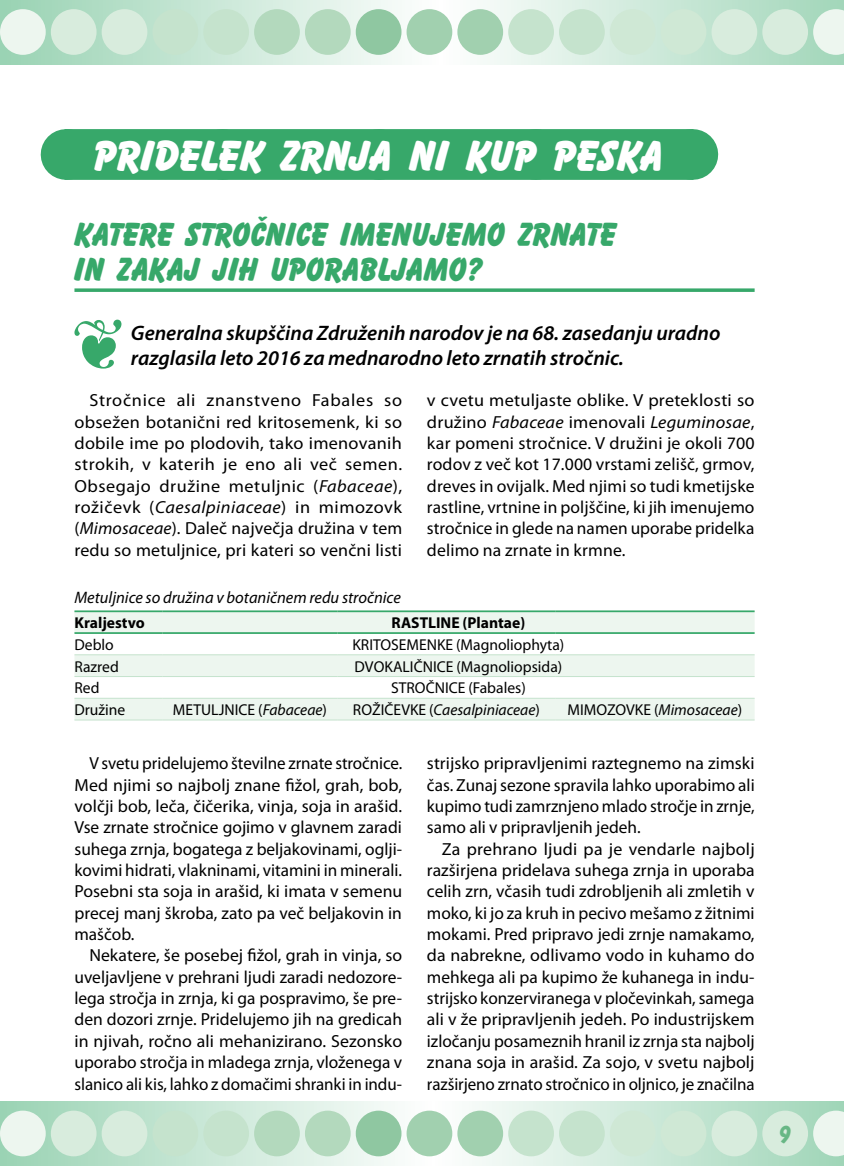
<style>
.page{position:relative;width:844px;height:1166px;background:#fff}
.page>*{position:absolute;margin:0;border:0;box-sizing:border-box;transform-origin:0 0}
.t1{font:700 45.5px "Balloon DEE Extr";letter-spacing:-.005em;color:#fff}
.t2{font:700 35px/35px "Balloon DEE Extr";color:#37a86a}
.t3{font:700 24.5px "Balloon DEE Extr";color:#68b785}
.t4{font:italic 600 21px/24.5px "Myriad Pro";color:#000}
.t5{font:17.5px/21.3px "Myriad Pro";color:#000;text-align:justify}
.t6{font:17.5px/21.3px "Myriad Pro";color:#000;text-align:justify;scale:1.04 1}
.t7{font:italic 16.62px "Myriad Pro";color:#000}
.t8{font:15.75px "Myriad Pro";color:#000}
.t9{font:700 15.75px "Myriad Pro";color:#000}
.t10{font:italic 15.75px "Myriad Pro";color:#000}
.s1{font-style:italic}
.s2{font-style:normal}
</style>
<div class="page">
<div style="left:64px;top:129px;width:629px;height:51px;background:#37a86a"></div>
<svg style="left:74px;top:288px;width:680px;height:4px;background:#4fb27c"></svg>
<svg style="left:74px;top:612px;width:680px;height:107px;fill:#edf6ef"></svg>
<hr style="left:74px;top:654px;width:88px;height:1px;background:#c5e3cd">
<hr style="left:162px;top:654px;width:175px;height:1px;background:#c5e3cd">
<hr style="left:337px;top:654px;width:218px;height:1px;background:#c5e3cd">
<hr style="left:555px;top:654px;width:199px;height:1px;background:#c5e3cd">
<hr style="left:74px;top:676px;width:88px;height:1px;background:#c5e3cd">
<hr style="left:162px;top:676px;width:175px;height:1px;background:#c5e3cd">
<hr style="left:337px;top:676px;width:218px;height:1px;background:#c5e3cd">
<hr style="left:555px;top:676px;width:199px;height:1px;background:#c5e3cd">
<hr style="left:74px;top:698px;width:88px;height:1px;background:#c5e3cd">
<hr style="left:162px;top:698px;width:175px;height:1px;background:#c5e3cd">
<hr style="left:337px;top:698px;width:218px;height:1px;background:#c5e3cd">
<hr style="left:555px;top:698px;width:199px;height:1px;background:#c5e3cd">
<hr style="left:74px;top:719px;width:88px;height:1px;background:#c5e3cd">
<hr style="left:162px;top:719px;width:175px;height:1px;background:#c5e3cd">
<hr style="left:337px;top:719px;width:218px;height:1px;background:#c5e3cd">
<hr style="left:555px;top:719px;width:199px;height:1px;background:#c5e3cd">
<hr style="left:74px;top:610px;width:88px;height:2px;background:#37a86a">
<hr style="left:162px;top:610px;width:175px;height:2px;background:#37a86a">
<hr style="left:337px;top:610px;width:218px;height:2px;background:#37a86a">
<hr style="left:555px;top:610px;width:199px;height:2px;background:#37a86a">
<hr style="left:74px;top:632px;width:88px;height:2px;background:#37a86a">
<hr style="left:162px;top:632px;width:175px;height:2px;background:#37a86a">
<hr style="left:337px;top:632px;width:218px;height:2px;background:#37a86a">
<hr style="left:555px;top:632px;width:199px;height:2px;background:#37a86a">
<svg style="left:0;top:1101px;width:843px;height:65px"></svg>
<svg style="left:0;top:0;width:843px;height:64px"></svg>
<div style="left:762px;top:1110px;width:45px;height:46px;background:#d8ecdd;border-radius:50%"></div>
<div style="left:762px;top:9px;width:45px;height:46px;background:#d8ecdd;border-radius:50%"></div>
<div style="left:711px;top:1110px;width:46px;height:46px;background:#d8ecdd;border-radius:50%"></div>
<div style="left:711px;top:9px;width:46px;height:46px;background:#d8ecdd;border-radius:50%"></div>
<div style="left:660px;top:1110px;width:46px;height:46px;background:#cfe8d5;border-radius:50%"></div>
<div style="left:660px;top:9px;width:46px;height:46px;background:#cfe8d5;border-radius:50%"></div>
<div style="left:609px;top:1110px;width:46px;height:46px;background:#cfe8d5;border-radius:50%"></div>
<div style="left:609px;top:9px;width:46px;height:46px;background:#cfe8d5;border-radius:50%"></div>
<div style="left:559px;top:1110px;width:45px;height:46px;background:#c5e3cd;border-radius:50%"></div>
<div style="left:559px;top:9px;width:45px;height:46px;background:#c5e3cd;border-radius:50%"></div>
<div style="left:508px;top:1110px;width:46px;height:46px;background:#c5e3cd;border-radius:50%"></div>
<div style="left:508px;top:9px;width:46px;height:46px;background:#c5e3cd;border-radius:50%"></div>
<div style="left:457px;top:1110px;width:46px;height:46px;background:#a1d0af;border-radius:50%"></div>
<div style="left:457px;top:9px;width:46px;height:46px;background:#a1d0af;border-radius:50%"></div>
<div style="left:406px;top:1110px;width:46px;height:46px;background:#a1d0af;border-radius:50%"></div>
<div style="left:406px;top:9px;width:46px;height:46px;background:#a1d0af;border-radius:50%"></div>
<div style="left:355px;top:1110px;width:46px;height:46px;background:#8fc7a1;border-radius:50%"></div>
<div style="left:355px;top:9px;width:46px;height:46px;background:#8fc7a1;border-radius:50%"></div>
<div style="left:305px;top:1110px;width:45px;height:46px;background:#b3d9bd;border-radius:50%"></div>
<div style="left:305px;top:9px;width:45px;height:46px;background:#b3d9bd;border-radius:50%"></div>
<div style="left:254px;top:1110px;width:46px;height:46px;background:#b3d9bd;border-radius:50%"></div>
<div style="left:254px;top:9px;width:46px;height:46px;background:#b3d9bd;border-radius:50%"></div>
<div style="left:203px;top:1110px;width:46px;height:46px;background:#c5e3cd;border-radius:50%"></div>
<div style="left:203px;top:9px;width:46px;height:46px;background:#c5e3cd;border-radius:50%"></div>
<div style="left:152px;top:1110px;width:46px;height:46px;background:#c5e3cd;border-radius:50%"></div>
<div style="left:152px;top:9px;width:46px;height:46px;background:#c5e3cd;border-radius:50%"></div>
<div style="left:102px;top:1110px;width:45px;height:46px;background:#d8ecdd;border-radius:50%"></div>
<div style="left:102px;top:9px;width:45px;height:46px;background:#d8ecdd;border-radius:50%"></div>
<div style="left:51px;top:1110px;width:45px;height:46px;background:#d8ecdd;border-radius:50%"></div>
<div style="left:51px;top:9px;width:45px;height:46px;background:#d8ecdd;border-radius:50%"></div>
<div style="left:0;top:1110px;width:46px;height:46px;background:#edf6ef;border-radius:50%"></div>
<div style="left:0;top:9px;width:46px;height:46px;background:#edf6ef;border-radius:50%"></div>
<svg style="left:812px;top:1110px;width:31px;height:46px"></svg>
<svg style="left:812px;top:9px;width:31px;height:46px"></svg>
<h1 class="t1" style="left:94px;top:131px;width:570px">PRIDELEK ZRNJA NI KUP PESKA</h1>
<h2 class="t2" style="left:74px;top:217px;width:543px">KATERE STROČNICE IMENUJEMO ZRNATE<br>IN ZAKAJ JIH UPORABLJAMO?</h2>
<p class="t4" style="left:131px;top:320px;width:591px">Generalna skupščina Združenih narodov je na 68. zasedanju uradno razglasila leto 2016 za mednarodno leto zrnatih stročnic.</p>
<p class="t6" style="left:74px;top:389px;width:316px;text-indent:15px">Stročnice ali znanstveno Fabales so obsežen botanični red kritosemenk, ki so dobile ime po plodovih, tako imenovanih strokih, v katerih je eno ali več semen.<br>Obsegajo družine metuljnic (<span class="s1">Fabaceae</span>), rožičevk (<span class="s1">Caesalpiniaceae</span>) in mimozovk (<span class="s1">Mimosaceae</span>). Daleč največja družina v tem redu so metuljnice, pri kateri so venčni listi</p>
<p class="t6" style="left:427px;top:389px;width:316px">v cvetu metuljaste oblike. V preteklosti so družino <span class="s1">Fabaceae</span> imenovali <span class="s1">Leguminosae</span>, kar pomeni stročnice. V družini je okoli 700 rodov z več kot 17.000 vrstami zelišč, grmov, dreves in ovijalk. Med njimi so tudi kmetijske rastline, vrtnine in poljščine, ki jih imenujemo stročnice in glede na namen uporabe pridelka delimo na zrnate in krmne.</p>
<p class="t7" style="left:74px;top:587px;width:328px">Metuljnice so družina v botaničnem redu stročnice</p>
<p class="t9" style="left:74px;top:612px;width:72px">Kraljestvo</p>
<p class="t9" style="left:391px;top:612px;width:135px">RASTLINE (Plantae)</p>
<p class="t8" style="left:74px;top:635px;width:41px">Deblo</p>
<p class="t8" style="left:352px;top:635px;width:213px">KRITOSEMENKE (Magnoliophyta)</p>
<p class="t8" style="left:74px;top:656px;width:46px">Razred</p>
<p class="t8" style="left:354px;top:656px;width:209px">DVOKALIČNICE (Magnoliopsida)</p>
<p class="t8" style="left:74px;top:678px;width:27px">Red</p>
<p class="t8" style="left:391px;top:678px;width:136px">STROČNICE (Fabales)</p>
<p class="t8" style="left:74px;top:700px;width:52px">Družine</p>
<p class="t8" style="left:173px;top:700px;width:155px">METULJNICE (<span class="s1">Fabaceae</span>)</p>
<p class="t10" style="left:353px;top:700px;width:188px"><span class="s2">ROŽIČEVKE (</span>Caesalpiniaceae<span class="s2">)</span></p>
<p class="t8" style="left:567px;top:700px;width:176px">MIMOZOVKE (<span class="s1">Mimosaceae</span>)</p>
<p class="t5" style="left:74px;top:752px;width:329px;text-indent:15px">V svetu pridelujemo številne zrnate stročnice.<br>Med njimi so najbolj znane fižol, grah, bob, volčji bob, leča, čičerika, vinja, soja in arašid.<br>Vse zrnate stročnice gojimo v glavnem zaradi suhega zrnja, bogatega z beljakovinami, oglji&shy;kovimi hidrati, vlakninami, vitamini in minerali.<br>Posebni sta soja in arašid, ki imata v semenu precej manj škroba, zato pa več beljakovin in maščob.</p>
<p class="t5" style="left:74px;top:944px;width:329px;text-indent:15px">Nekatere, še posebej fižol, grah in vinja, so uveljavljene v prehrani ljudi zaradi nedozore&shy;lega stročja in zrnja, ki ga pospravimo, še pre&shy;den dozori zrnje. Pridelujemo jih na gredicah in njivah, ročno ali mehanizirano. Sezonsko uporabo stročja in mladega zrnja, vloženega v slanico ali kis, lahko z domačimi shranki in indu-</p>
<p class="t5" style="left:427px;top:752px;width:329px">strijsko pripravljenimi raztegnemo na zimski čas. Zunaj sezone spravila lahko uporabimo ali kupimo tudi zamrznjeno mlado stročje in zrnje, samo ali v pripravljenih jedeh.</p>
<p class="t5" style="left:427px;top:838px;width:329px;text-indent:15px">Za prehrano ljudi pa je vendarle najbolj razširjena pridelava suhega zrnja in uporaba celih zrn, včasih tudi zdrobljenih ali zmletih v moko, ki jo za kruh in pecivo mešamo z žitnimi mokami. Pred pripravo jedi zrnje namakamo, da nabrekne, odlivamo vodo in kuhamo do mehkega ali pa kupimo že kuhanega in indu&shy;strijsko konzerviranega v pločevinkah, samega ali v že pripravljenih jedeh. Po industrijskem izločanju posameznih hranil iz zrnja sta najbolj znana soja in arašid. Za sojo, v svetu najbolj razširjeno zrnato stročnico in oljnico, je značilna</p>
<h3 class="t3" style="left:778px;top:1120px;width:14px">9</h3>
</div>
